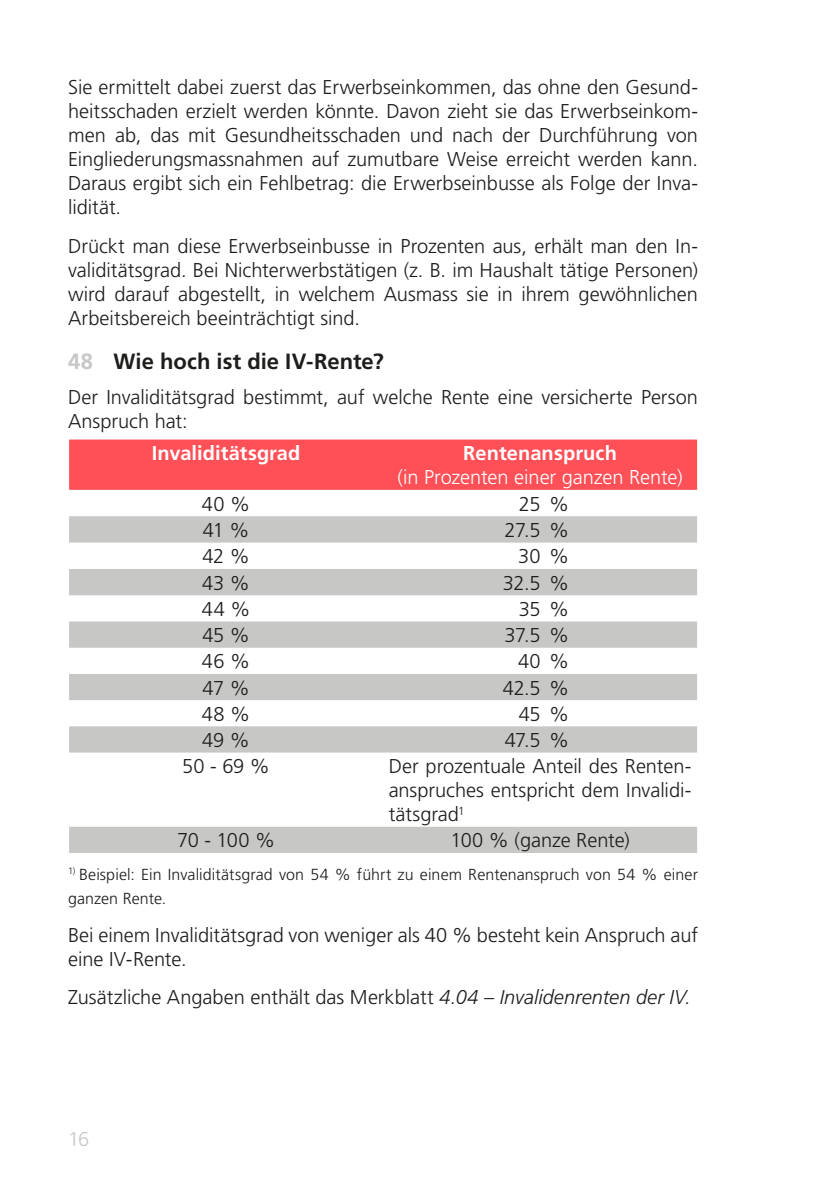
<style>
.page{position:relative;width:840px;height:1191px;background:#fff}
.page>*{position:absolute;margin:0;border:0;box-sizing:border-box;transform-origin:0 0}
.t1{font:700 22px "Frutiger LT Std";color:#1d1d1b}
.Grundtext{font:300 20px/24px "Frutiger LT Std";color:#1d1d1b;text-align:justify}
.Text_vor_Aufzählung{font:300 20px/24px "Frutiger LT Std";color:#1d1d1b}
.Tabellen_Text_Weiss{font:300 20px/24px "Frutiger LT Std";letter-spacing:-.005em;color:#fff;text-align:center}
.Tabellen_Text_Weiss-2{font:700 20px "Frutiger LT Std";color:#fff}
.t2{font:300 20px "Frutiger LT Std";color:#c7c7c6}
.Grundtext-2{font:300 16px/24px "Frutiger LT Std";letter-spacing:.005em;color:#1d1d1b}
.s1{color:#c7c7c6}
.s2{font-weight:700}
.s3{font-style:italic}
</style>
<div class="page">
<div style="left:69px;top:439px;width:627px;height:51px;background:#ff5057"></div>
<svg style="left:69px;top:516px;width:627px;height:337px"></svg>
<p class="Grundtext" style="left:68px;top:76px;width:631px">Sie ermittelt dabei zuerst das Erwerbseinkommen, das ohne den Gesund&shy;heitsschaden erzielt werden könnte. Davon zieht sie das Erwerbseinkom&shy;men ab, das mit Gesundheitsschaden und nach der Durchführung von Eingliederungsmassnahmen auf zumutbare Weise erreicht werden kann.<br>Daraus ergibt sich ein Fehlbetrag: die Erwerbseinbusse als Folge der Inva&shy;lidität.</p>
<p class="Grundtext" style="left:68px;top:234px;width:631px">Drückt man diese Erwerbseinbusse in Prozenten aus, erhält man den In&shy;validitätsgrad. Bei Nichterwerbstätigen (z. B. im Haushalt tätige Personen) wird darauf abgestellt, in welchem Ausmass sie in ihrem gewöhnlichen Arbeitsbereich beeinträchtigt sind.</p>
<p class="t1" style="left:68px;top:348px;width:317px"><span class="s1">48</span> Wie hoch ist die IV-Rente?</p>
<p class="Text_vor_Aufzählung" style="left:68px;top:385px;width:631px">Der Invaliditätsgrad bestimmt, auf welche Rente eine versicherte Person<br>Anspruch hat:</p>
<p class="Tabellen_Text_Weiss-2" style="left:152px;top:441px;width:150px">Invaliditätsgrad</p>
<p class="Tabellen_Text_Weiss" style="left:397px;top:441px;width:286px"><span class="s2">Rentenanspruch<br></span>(in Prozenten einer ganzen Rente)</p>
<p class="Grundtext" style="left:202px;top:492px;width:50px">40 %</p>
<p class="Grundtext" style="left:518px;top:492px;width:52px">25 %</p>
<p class="Grundtext" style="left:203px;top:518px;width:48px">41 %</p>
<p class="Grundtext" style="left:504px;top:518px;width:66px">27.5 %</p>
<p class="Grundtext" style="left:202px;top:544px;width:49px">42 %</p>
<p class="Grundtext" style="left:518px;top:544px;width:52px">30 %</p>
<p class="Grundtext" style="left:202px;top:571px;width:49px">43 %</p>
<p class="Grundtext" style="left:502px;top:571px;width:68px">32.5 %</p>
<p class="Grundtext" style="left:202px;top:597px;width:50px">44 %</p>
<p class="Grundtext" style="left:518px;top:597px;width:52px">35 %</p>
<p class="Grundtext" style="left:202px;top:623px;width:49px">45 %</p>
<p class="Grundtext" style="left:504px;top:623px;width:66px">37.5 %</p>
<p class="Grundtext" style="left:202px;top:649px;width:50px">46 %</p>
<p class="Grundtext" style="left:517px;top:649px;width:53px">40 %</p>
<p class="Grundtext" style="left:202px;top:676px;width:49px">47 %</p>
<p class="Grundtext" style="left:502px;top:676px;width:68px">42.5 %</p>
<p class="Grundtext" style="left:202px;top:702px;width:50px">48 %</p>
<p class="Grundtext" style="left:518px;top:702px;width:52px">45 %</p>
<p class="Grundtext" style="left:202px;top:728px;width:49px">49 %</p>
<p class="Grundtext" style="left:504px;top:728px;width:66px">47.5 %</p>
<p class="Grundtext" style="left:182px;top:754px;width:89px">50 - 69 %</p>
<p class="Grundtext" style="left:388px;top:754px;width:304px">Der prozentuale Anteil des Renten&shy;anspruches entspricht dem Invalidi&shy;tätsgrad<sup>1</sup></p>
<p class="Grundtext" style="left:177px;top:828px;width:99px">70 - 100 %</p>
<p class="Grundtext" style="left:450px;top:828px;width:180px">100 % (ganze Rente)</p>
<p class="Grundtext-2" style="left:68px;top:862px;width:631px"><sup>1)</sup> Beispiel: Ein Invaliditätsgrad von 54 % führt zu einem Rentenanspruch von 54 % einer ganzen Rente.</p>
<p class="Grundtext" style="left:68px;top:923px;width:631px">Bei einem Invaliditätsgrad von weniger als 40 % besteht kein Anspruch auf eine IV-Rente.</p>
<p class="Grundtext" style="left:68px;top:985px;width:623px">Zusätzliche Angaben enthält das Merkblatt <span class="s3">4.04 - Invalidenrenten der IV</span>.</p>
<p class="t2" style="left:68px;top:1127px;width:23px">16</p>
</div>
